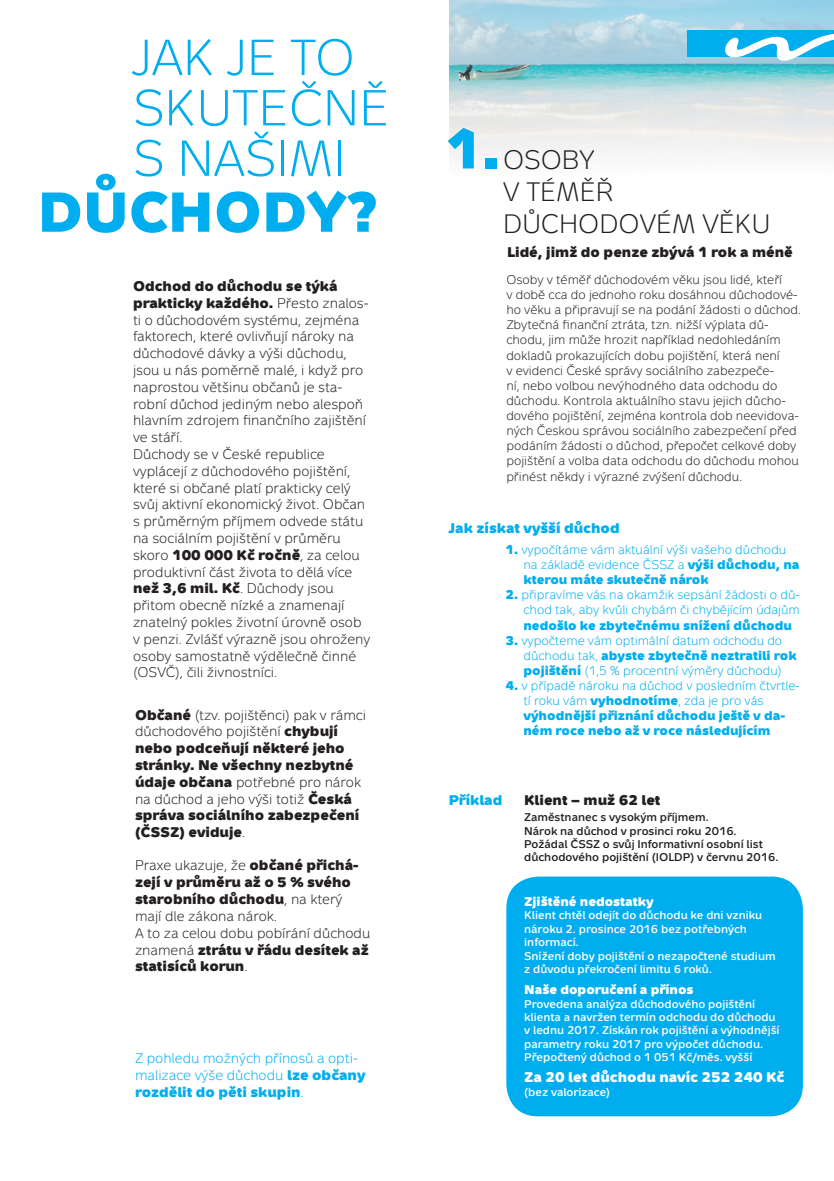
<style>
.page{position:relative;width:834px;height:1181px;background:#fff}
.page>*{position:absolute;margin:0;border:0;box-sizing:border-box;transform-origin:0 0}
.t1{font:700 56px "Metron Medium Pro";color:#00aeef}
.t2{font:50.4px/50.4px "Metron Light Pro";color:#00aeef}
.t3{font:26.6px/31.8px "Metron Light Pro";color:#231f20}
.t4{font:14px/16.8px "Metron Light Pro";color:#231f20}
.t5{font:700 14px/16.8px "Metron Medium Pro";color:#231f20}
.t6{font:14px/16.8px "Metron Light Pro";color:#00aeef}
.t7{font:700 14px "Metron Medium Pro";color:#00aeef}
.t8{font:700 14px "Metron Medium Pro";color:#fff}
.t9{font:12.6px/15px "Metron Light Pro";color:#231f20}
.t10{font:12.6px/15px "Metron Light Pro";color:#00aeef}
.t11{font:700 12.6px/15px "Metron Medium Pro";color:#00aeef}
.t12{font:700 12.6px "Metron Medium Pro";color:#fff}
.t13{font:11.2px/13.5px "Metron Medium Pro";color:#fff}
.t14{font:11.2px/13.5px "Metron Medium Pro";color:#231f20}
.s1{font-family:"Metron Light Pro";font-weight:400}
.s2{font-family:"Metron Medium Pro";font-weight:700}
.s3{font-family:"Metron Medium Pro";font-weight:700;font-size:54.6px;color:#00aeef}
</style>
<div class="page">
<img style="left:449px;top:0;width:384px;height:158px">
<div style="left:687px;top:31px;width:146px;height:26px;background:#00aeef"></div>
<svg style="left:722px;top:25px;width:111px;height:59px"></svg>
<div style="left:506px;top:876px;width:296px;height:240px;background:#00aeef;border-radius:32px"></div>
<h2 class="t2" style="left:133px;top:33px;width:258px">JAK JE TO<br>SKUTEČNĚ<br>S NAŠIMI</h2>
<h1 class="t1" style="left:38px;top:174px;width:342px">DŮCHODY?</h1>
<p class="t5" style="left:133px;top:277px;width:237px">Odchod do důchodu se týká prakticky každého. <span class="s1">Přesto znalos-</span></p>
<p class="t4" style="left:133px;top:311px;width:234px">ti o důchodovém systému, zejména faktorech, které ovlivňují nároky na důchodové dávky a výši důchodu, jsou u nás poměrně malé, i když pro naprostou většinu občanů je sta&shy;robní důchod jediným nebo alespoň hlavním zdrojem finančního zajištění ve stáří.<br>Důchody se v České republice vyplácejí z důchodového pojištění, které si občané platí prakticky celý svůj aktivní ekonomický život. Občan s průměrným příjmem odvede státu na sociálním pojištění v průměru skoro <span class="s2">100 000 Kč ročně</span>, za celou produktivní část života to dělá více</p>
<p class="t5" style="left:133px;top:580px;width:202px">než 3,6 mil. Kč<span class="s1">. Důchody jsou</span></p>
<p class="t4" style="left:133px;top:597px;width:239px">přitom obecně nízké a znamenají znatelný pokles životní úrovně osob v penzi. Zvlášť výrazně jsou ohroženy osoby samostatně výdělečně činné (OSVČ), čili živnostníci.</p>
<p class="t4" style="left:135px;top:706px;width:232px"><span class="s2">Občané</span> (tzv. pojištěnci) pak v rámci důchodového pojištění <span class="s2">chybují</span></p>
<p class="t5" style="left:135px;top:739px;width:220px">nebo podceňují některé jeho stránky. Ne všechny nezbytné</p>
<p class="t4" style="left:135px;top:773px;width:227px"><span class="s2">údaje občana</span> potřebné pro nárok na důchod a jeho výši totiž <span class="s2">Česká</span></p>
<p class="t5" style="left:135px;top:807px;width:226px">správa sociálního zabezpečení (ČSSZ) eviduje<span class="s1">.</span></p>
<p class="t4" style="left:135px;top:857px;width:225px">Praxe ukazuje, že <span class="s2">občané přichá-</span></p>
<p class="t5" style="left:135px;top:873px;width:217px">zejí v průměru až o 5 % svého starobního důchodu<span class="s1">, na který</span></p>
<p class="t4" style="left:135px;top:907px;width:237px">mají dle zákona nárok.<br>A to za celou dobu pobírání důchodu</p>
<p class="t5" style="left:135px;top:941px;width:235px"><span class="s1">znamená</span> ztrátu v řádu desítek až statisíců korun<span class="s1">.</span></p>
<p class="t6" style="left:135px;top:1050px;width:232px">Z pohledu možných přínosů a opti&shy;malizace výše důchodu <span class="s2">lze občany</span></p>
<p class="t7" style="left:135px;top:1082px;width:170px">rozdělit do pěti skupin<span class="s1">.</span></p>
<h3 class="t3" style="left:503px;top:144px;width:269px;text-indent:-58px"><span class="s3">1.</span>OSOBY<br>V TÉMĚŘ<br>DŮCHODOVÉM VĚKU</h3>
<p class="t5" style="left:507px;top:243px;width:287px">Lidé, jimž do penze zbývá 1 rok a méně</p>
<p class="t9" style="left:506px;top:272px;width:296px">Osoby v téměř důchodovém věku jsou lidé, kteří<br>v době cca do jednoho roku dosáhnou důchodové&shy;ho věku a připravují se na podání žádosti o důchod.<br>Zbytečná finanční ztráta, tzn. nižší výplata dů&shy;chodu, jim může hrozit například nedohledáním dokladů prokazujících dobu pojištění, která není<br>v evidenci České správy sociálního zabezpeče-<br>ní, nebo volbou nevýhodného data odchodu do důchodu. Kontrola aktuálního stavu jejich důcho&shy;dového pojištění, zejména kontrola dob neevidova&shy;ných Českou správou sociálního zabezpečení před podáním žádosti o důchod, přepočet celkové doby pojištění a volba data odchodu do důchodu mohou přinést někdy i výrazné zvýšení důchodu.</p>
<p class="t7" style="left:448px;top:518px;width:172px">Jak získat vyšší důchod</p>
<p class="t10" style="left:523px;top:542px;width:277px;text-indent:-18px"><span class="s2">1.</span> vypočítáme vám aktuální výši vašeho důchodu na základě evidence ČSSZ a <span class="s2">výši důchodu, na</span></p>
<p class="t11" style="left:523px;top:572px;width:187px">kterou máte skutečně nárok</p>
<p class="t10" style="left:505px;top:587px;width:296px;text-align:right"><span class="s2">2.</span> připravíme vás na okamžik sepsání žádosti o dů&shy;chod tak, aby kvůli chybám či chybějícím údajům</p>
<p class="t11" style="left:523px;top:617px;width:270px">nedošlo ke zbytečnému snížení důchodu</p>
<p class="t10" style="left:505px;top:633px;width:278px"><span class="s2">3.</span> vypočteme vám optimální datum odchodu do</p>
<p class="t11" style="left:523px;top:647px;width:274px"><span class="s1">důchodu tak,</span> abyste zbytečně neztratili rok</p>
<p class="t10" style="left:523px;top:663px;width:260px"><span class="s2">pojištění</span> (1,5 % procentní výměry důchodu)</p>
<p class="t10" style="left:523px;top:678px;width:278px;text-indent:-18px"><span class="s2">4.</span> v případě nároku na důchod v posledním čtvrtle&shy;tí roku vám <span class="s2">vyhodnotíme</span>, zda je pro vás</p>
<p class="t11" style="left:523px;top:708px;width:263px">výhodnější přiznání důchodu ještě v da&shy;ném roce nebo až v roce následujícím</p>
<p class="t7" style="left:448px;top:790px;width:55px">Příklad</p>
<p class="t5" style="left:524px;top:791px;width:138px">Klient – muž 62 let</p>
<p class="t14" style="left:524px;top:810px;width:256px">Zaměstnanec s vysokým příjmem.<br>Nárok na důchod v prosinci roku 2016.<br>Požádal ČSSZ o svůj Informativní osobní list důchodového pojištění (IOLDP) v červnu 2016.</p>
<p class="t12" style="left:524px;top:892px;width:131px">Zjištěné nedostatky</p>
<p class="t13" style="left:524px;top:908px;width:253px">Klient chtěl odejít do důchodu ke dni vzniku nároku 2. prosince 2016 bez potřebných informací.<br>Snížení doby pojištění o nezapočtené studium z důvodu překročení limitu 6 roků.</p>
<p class="t12" style="left:524px;top:981px;width:171px">Naše doporučení a přínos</p>
<p class="t13" style="left:524px;top:997px;width:257px">Provedena analýza důchodového pojištění klienta a navržen termín odchodu do důchodu v lednu 2017. Získán rok pojištění a výhodnější parametry roku 2017 pro výpočet důchodu.<br>Přepočtený důchod o 1 051 Kč/měs. vyšší</p>
<p class="t8" style="left:524px;top:1067px;width:261px">Za 20 let důchodu navíc 252 240 Kč</p>
<p class="t13" style="left:524px;top:1084px;width:87px">(bez valorizace)</p>
</div>
